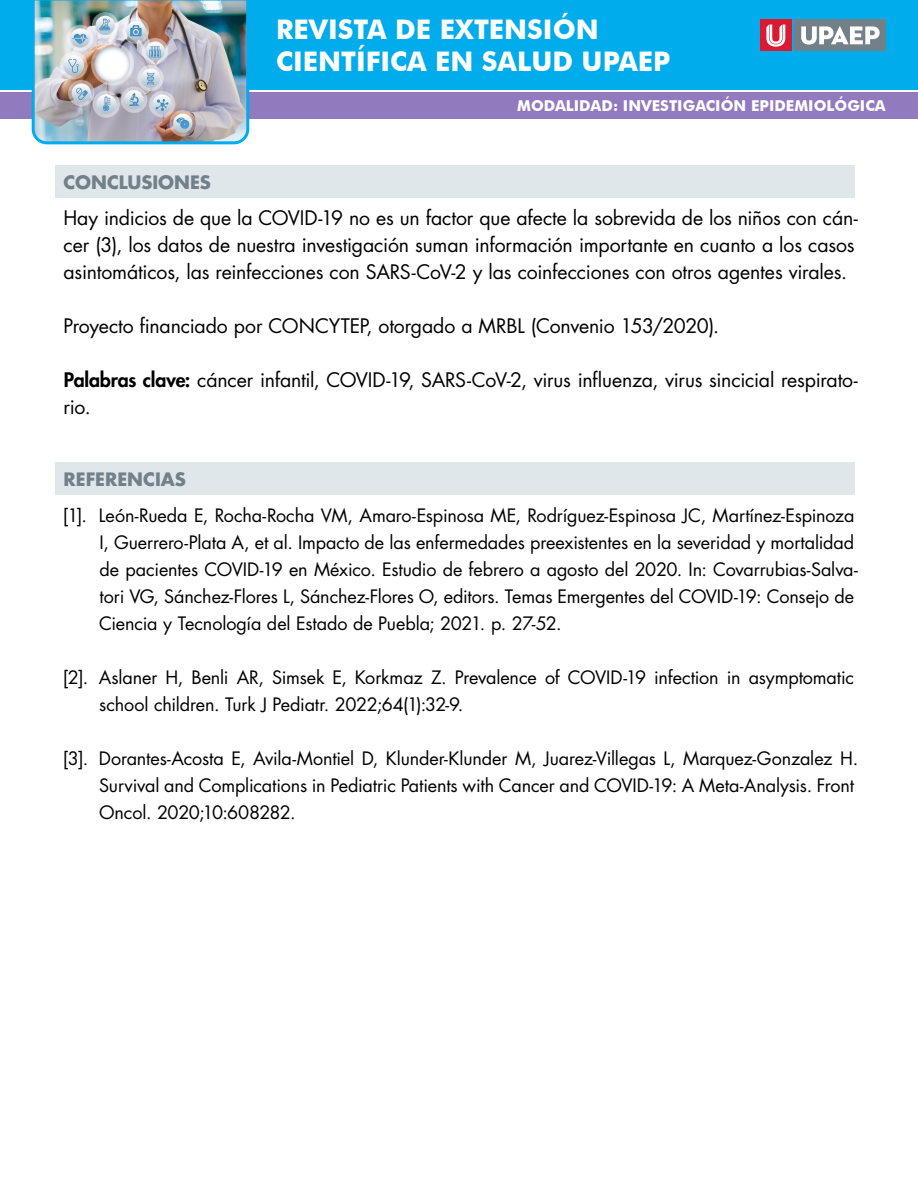
<style>
.page{position:relative;width:918px;height:1188px;background:#fff}
.page>*{position:absolute;margin:0;border:0;box-sizing:border-box;transform-origin:0 0}
.t1{font:700 27px/32.4px "Futura BT";color:#fff}
.cuerpo{font:19.5px/27px "Futura Std";letter-spacing:-.01em;color:#000}
.referencias{font:18px/27px "Futura Std";letter-spacing:-.01em;color:#000}
.apartado{font:700 18px "Futura Std";color:#72808a}
.t2{font:700 15px "Futura BT";color:#fff}
.s1{font-weight:800}
</style>
<div class="page">
<div style="left:0;top:92px;width:918px;height:27px;background:#917abd"></div>
<div style="left:0;top:0;width:918px;height:90px;background:#00aceb"></div>
<img style="left:31px;top:0;width:219px;height:145px">
<div style="left:795px;top:20px;width:91px;height:31px;background:#72808a"></div>
<svg style="left:801px;top:26px;width:79px;height:19px"></svg>
<div style="left:760px;top:20px;width:32px;height:31px;background:#da1a32"></div>
<svg style="left:766px;top:25px;width:19px;height:22px"></svg>
<div style="left:56px;top:165px;width:799px;height:33px;background:#e0e7eb"></div>
<div style="left:56px;top:462px;width:799px;height:33px;background:#e0e7eb"></div>
<h1 class="t1" style="left:276px;top:13px;width:396px">REVISTA DE EXTENSIÓN<br>CIENTÍFICA EN SALUD UPAEP</h1>
<p class="t2" style="left:517px;top:97px;width:370px">MODALIDAD: INVESTIGACIÓN EPIDEMIOLÓGICA</p>
<p class="apartado" style="left:64px;top:170px;width:149px">CONCLUSIONES</p>
<p class="cuerpo" style="left:63px;top:205px;width:796px">Hay indicios de que la COVID-19 no es un factor que afecte la sobrevida de los niños con cán&shy;cer (3), los datos de nuestra investigación suman información importante en cuanto a los casos asintomáticos, las reinfecciones con SARS-CoV-2 y las coinfecciones con otros agentes virales.</p>
<p class="cuerpo" style="left:63px;top:313px;width:657px">Proyecto financiado por CONCYTEP, otorgado a MRBL (Convenio 153/2020).</p>
<p class="cuerpo" style="left:64px;top:367px;width:796px"><span class="s1">Palabras clave:</span> cáncer infantil, COVID-19, SARS-CoV-2, virus influenza, virus sincicial respirato&shy;rio.</p>
<p class="apartado" style="left:64px;top:467px;width:124px">REFERENCIAS</p>
<p class="referencias" style="left:99px;top:502px;width:760px;text-indent:-36px">[1]. León-Rueda E, Rocha-Rocha VM, Amaro-Espinosa ME, Rodríguez-Espinosa JC, Martínez-Espinoza I, Guerrero-Plata A, et al. Impacto de las enfermedades preexistentes en la severidad y mortalidad de pacientes COVID-19 en México. Estudio de febrero a agosto del 2020. In: Covarrubias-Salva&shy;tori VG, Sánchez-Flores L, Sánchez-Flores O, editors. Temas Emergentes del COVID-19: Consejo de Ciencia y Tecnología del Estado de Puebla; 2021. p. 27-52.</p>
<p class="referencias" style="left:99px;top:664px;width:756px;text-indent:-36px">[2]. Aslaner H, Benli AR, Simsek E, Korkmaz Z. Prevalence of COVID-19 infection in asymptomatic school children. Turk J Pediatr. 2022;64(1):32-9.</p>
<p class="referencias" style="left:99px;top:745px;width:761px;text-indent:-36px">[3]. Dorantes-Acosta E, Avila-Montiel D, Klunder-Klunder M, Juarez-Villegas L, Marquez-Gonzalez H.<br>Survival and Complications in Pediatric Patients with Cancer and COVID-19: A Meta-Analysis. Front<br>Oncol. 2020;10:608282.</p>
</div>
